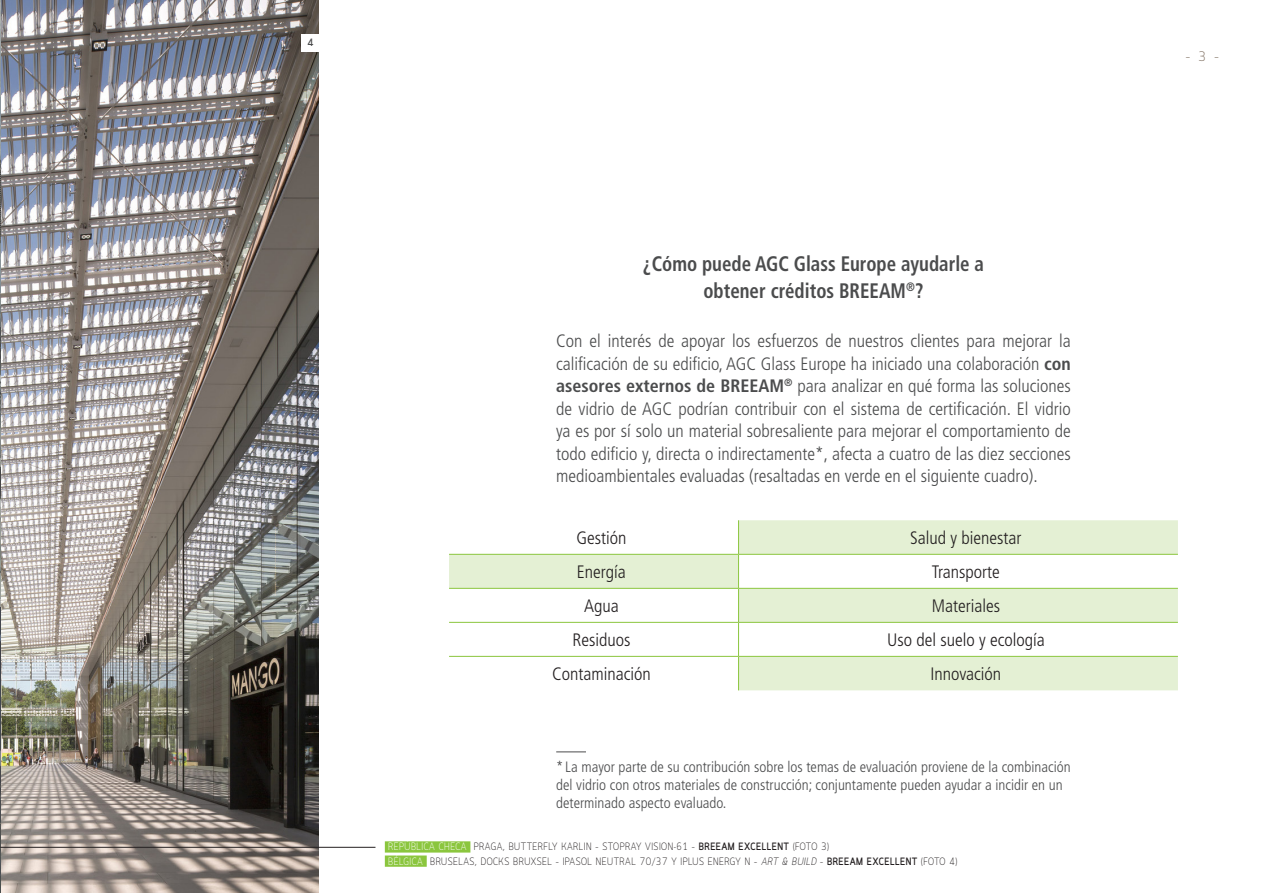
<style>
.page{position:relative;width:1263px;height:893px;background:#fff}
.page>*{position:absolute;margin:0;border:0;box-sizing:border-box;transform-origin:0 0}
.Sous_TITRE{font:700 condensed 21px/27px "Frutiger LT Std";color:#4b4c4d;text-align:center;scale:.9 1}
.Body_12_15_pt{font:300 condensed 18px/22.5px "Frutiger LT Std";color:#4b4c4d;text-align:justify}
.BODY_TABLEAU{font:300 condensed 18px "Frutiger LT Std";color:#231f20}
.asterix{font:300 condensed 15px/18px "Frutiger LT Std";color:#4b4c4d}
.t1{font:300 13.5px "Quark";color:#7a6a5b}
.legende_pays{font:300 10.5px "Quark";letter-spacing:.05em;color:#231f20;scale:.9 1}
.asterix-2{font:700 10.5px "Quark";color:#4b4c4d}
.s1{font-weight:700}
.s2{color:#fff}
.s3{font-style:italic}
</style>
<div class="page">
<img style="left:1px;top:0;width:318px;height:893px">
<hr style="left:0;top:0;width:1px;height:893px;background:#76787b">
<svg style="left:449px;top:520px;width:729px;height:170px;fill:#e9f4db"></svg>
<svg style="left:739px;top:555px;width:439px;height:101px"></svg>
<hr style="left:738px;top:520px;width:1px;height:34px;background:#8bc63e">
<hr style="left:449px;top:554px;width:289px;height:1px;background:#8bc63e">
<hr style="left:738px;top:554px;width:440px;height:1px;background:#8bc63e">
<hr style="left:738px;top:555px;width:1px;height:33px;background:#8bc63e">
<hr style="left:449px;top:588px;width:289px;height:1px;background:#8bc63e">
<hr style="left:738px;top:588px;width:440px;height:1px;background:#8bc63e">
<hr style="left:738px;top:589px;width:1px;height:33px;background:#8bc63e">
<hr style="left:449px;top:622px;width:289px;height:1px;background:#8bc63e">
<hr style="left:738px;top:622px;width:440px;height:1px;background:#8bc63e">
<hr style="left:738px;top:623px;width:1px;height:33px;background:#8bc63e">
<hr style="left:449px;top:656px;width:289px;height:1px;background:#8bc63e">
<hr style="left:738px;top:656px;width:440px;height:1px;background:#8bc63e">
<hr style="left:738px;top:657px;width:1px;height:33px;background:#8bc63e">
<hr style="left:556px;top:752px;width:30px;height:1px;background:#4b4c4d">
<div style="left:302px;top:34px;width:17px;height:17px;background:#fff"></div>
<hr style="left:0;top:847px;width:375px;height:1px;background:#231f20">
<div style="left:385px;top:855px;width:42px;height:12px;background:#8bc63e"></div>
<div style="left:385px;top:841px;width:85px;height:12px;background:#8bc63e"></div>
<p class="asterix-2" style="left:307px;top:37px;width:8px">4</p>
<p class="Sous_TITRE" style="left:643px;top:250px;width:380px">¿Cómo puede AGC Glass Europe ayudarle a obtener créditos BREEAM<sup>®</sup>?</p>
<p class="Body_12_15_pt" style="left:556px;top:330px;width:516px">Con el interés de apoyar los esfuerzos de nuestros clientes para mejorar la calificación de su edificio, AGC Glass Europe ha iniciado una colaboración <span class="s1">con asesores externos de BREEAM</span><sup>®</sup> para analizar en qué forma las soluciones de vidrio de AGC podrían contribuir con el sistema de certificación. El vidrio ya es por sí solo un material sobresaliente para mejorar el comportamiento de todo edificio y, directa o indirectamente*, afecta a cuatro de las diez secciones medioambientales evaluadas (resaltadas en verde en el siguiente cuadro).</p>
<p class="BODY_TABLEAU" style="left:576px;top:528px;width:52px">Gestión</p>
<p class="BODY_TABLEAU" style="left:910px;top:528px;width:113px">Salud y bienestar</p>
<p class="BODY_TABLEAU" style="left:577px;top:562px;width:50px">Energía</p>
<p class="BODY_TABLEAU" style="left:932px;top:562px;width:70px">Transporte</p>
<p class="BODY_TABLEAU" style="left:584px;top:596px;width:36px">Agua</p>
<p class="BODY_TABLEAU" style="left:932px;top:596px;width:70px">Materiales</p>
<p class="BODY_TABLEAU" style="left:572px;top:630px;width:60px">Residuos</p>
<p class="BODY_TABLEAU" style="left:887px;top:630px;width:159px">Uso del suelo y ecología</p>
<p class="BODY_TABLEAU" style="left:552px;top:664px;width:100px">Contaminación</p>
<p class="BODY_TABLEAU" style="left:930px;top:664px;width:72px">Innovación</p>
<p class="asterix" style="left:556px;top:758px;width:516px">* La mayor parte de su contribución sobre los temas de evaluación proviene de la combinación del vidrio con otros materiales de construcción; conjuntamente pueden ayudar a incidir en un determinado aspecto evaluado.</p>
<p class="legende_pays" style="left:388px;top:841px;width:491px"><span class="s2">REPÚBLICA CHECA</span> PRAGA, BUTTERFLY KARLIN – STOPRAY VISION-61 – <span class="s1">BREEAM EXCELLENT</span> (FOTO 3)</p>
<p class="legende_pays" style="left:388px;top:855px;width:634px"><span class="s2">BÉLGICA</span> BRUSELAS, DOCKS BRUXSEL – IPASOL NEUTRAL 70/37 Y IPLUS ENERGY N – <span class="s3">ART &amp; BUILD</span> – <span class="s1">BREEAM EXCELLENT</span> (FOTO 4)</p>
<p class="t1" style="left:1186px;top:49px;width:34px">– 3 –</p>
</div>
